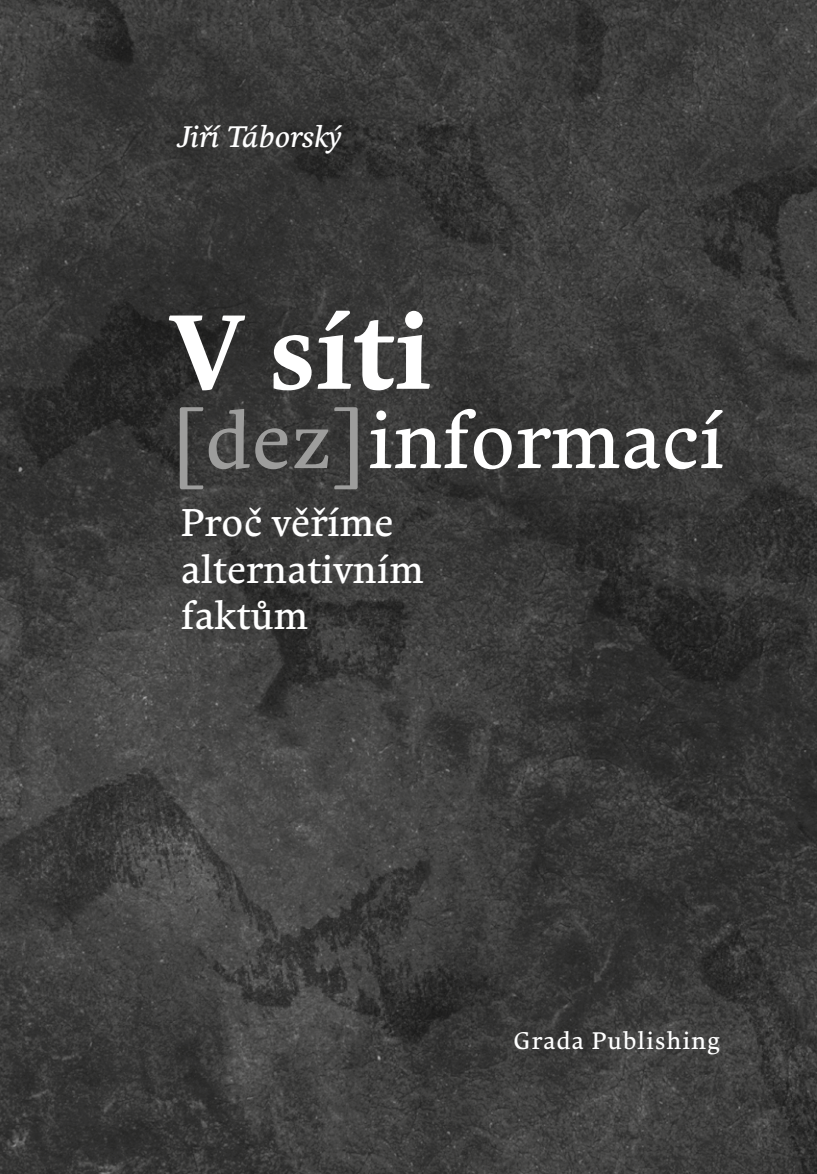
<style>
.page{position:relative;width:817px;height:1174px;background:#fff}
.page>*{position:absolute;margin:0;border:0;box-sizing:border-box;transform-origin:0 0}
.t1{font:700 105.2px "Comenia Serif Pro";color:#fff}
.t2{font:79px "Comenia Serif Pro";color:#fff}
.t3{font:38.6px/46.4px "Comenia Serif Pro";color:#fff}
.t4{font:italic 29.8px "Comenia Serif Pro";color:#fff}
.t5{font:24px "Comenia Serif Pro";letter-spacing:.04em;color:#fff}
.s1{color:#9d9d9c}
</style>
<div class="page">
<img style="left:0;top:0;width:816px;height:1174px">
<p class="t4" style="left:177px;top:115px;width:165px">Jiří Táborský</p>
<p class="t1" style="left:172px;top:278px;width:261px">V síti</p>
<p class="t2" style="left:170px;top:384px;width:555px"><span class="s1">[dez]</span>informací</p>
<p class="t3" style="left:181px;top:499px;width:244px">Proč věříme alternativním faktům</p>
<p class="t5" style="left:513px;top:1023px;width:209px">Grada Publishing</p>
</div>
